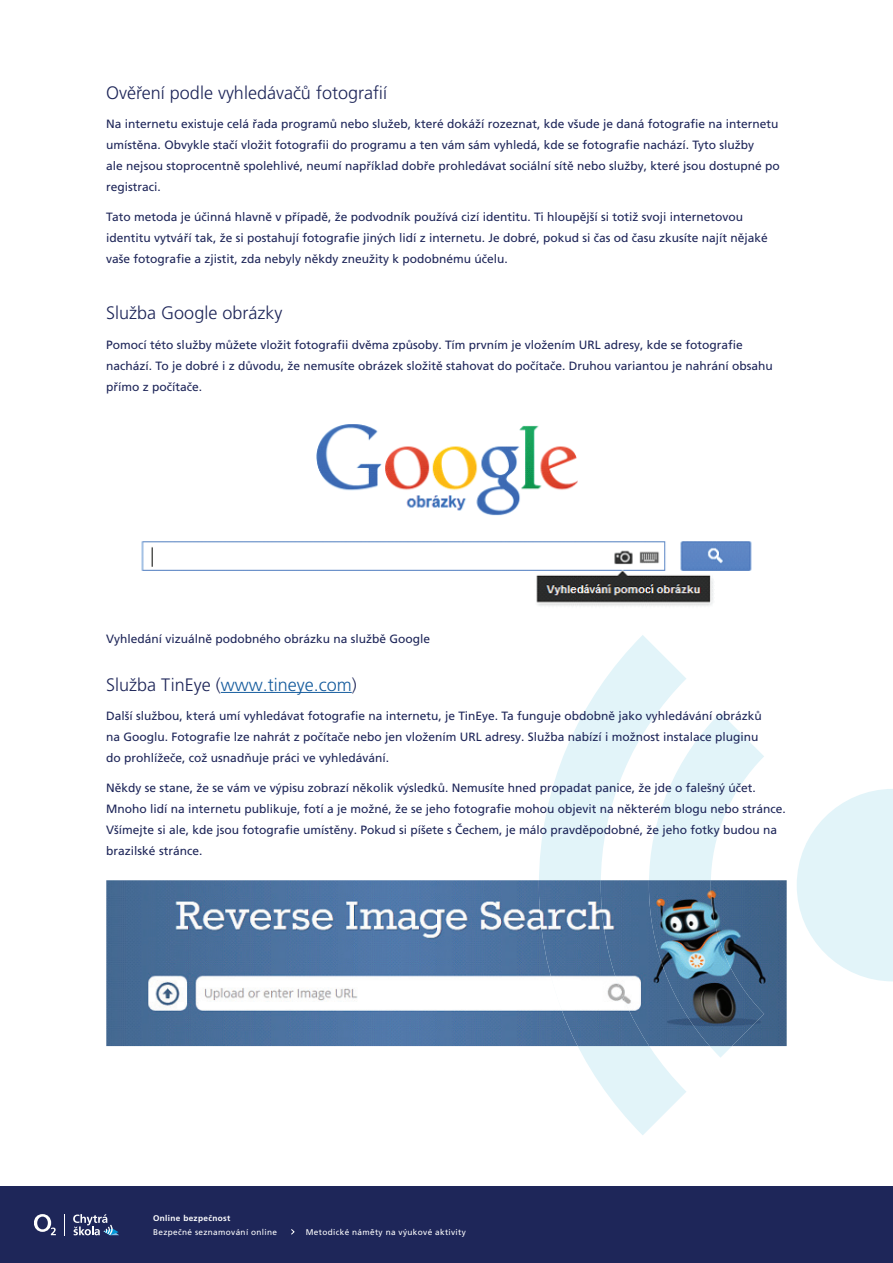
<style>
.page{position:relative;width:893px;height:1263px;background:#fff}
.page>*{position:absolute;margin:0;border:0;box-sizing:border-box;transform-origin:0 0}
.t1{font:300 18px "Frutiger LT Pro";color:#1e2659}
.t2{font:12px/21px "Frutiger LT Pro";color:#1e2659}
.t3{font:8.25px "Frutiger LT Pro";letter-spacing:.04em;color:#fff}
.t4{font:700 8.25px "Frutiger LT Pro";letter-spacing:.04em;color:#fff}
.s1{color:#175d9e}
</style>
<div class="page">
<svg style="left:797px;top:789px;width:96px;height:192px"></svg>
<svg style="left:539px;top:635px;width:147px;height:500px"></svg>
<svg style="left:649px;top:713px;width:115px;height:345px"></svg>
<div style="left:0;top:1186px;width:893px;height:77px;background:#1e2659"></div>
<svg style="left:291px;top:1229px;width:4px;height:6px"></svg>
<svg style="left:34px;top:1214px;width:22px;height:21px"></svg>
<svg style="left:73px;top:1214px;width:46px;height:21px"></svg>
<svg style="left:64px;top:1214px;width:1px;height:21px"></svg>
<hr style="left:221px;top:692px;width:131px;height:1px;background:#175d9e">
<img style="left:141px;top:424px;width:611px;height:182px">
<img style="left:106px;top:880px;width:681px;height:166px">
<img style="left:539px;top:880px;width:225px;height:166px">
<h1 class="t1" style="left:106px;top:82px;width:282px">Ověření podle vyhledávačů fotografií</h1>
<p class="t2" style="left:106px;top:113px;width:675px">Na internetu existuje celá řada programů nebo služeb, které dokáží rozeznat, kde všude je daná fotografie na internetu umístěna. Obvykle stačí vložit fotografii do programu a ten vám sám vyhledá, kde se fotografie nachází. Tyto služby<br>ale nejsou stoprocentně spolehlivé, neumí například dobře prohledávat sociální sítě nebo služby, které jsou dostupné po registraci.</p>
<p class="t2" style="left:106px;top:206px;width:663px">Tato metoda je účinná hlavně v případě, že podvodník používá cizí identitu. Ti hloupější si totiž svoji internetovou identitu vytváří tak, že si postahují fotografie jiných lidí z internetu. Je dobré, pokud si čas od času zkusíte najít nějaké vaše fotografie a zjistit, zda nebyly někdy zneužity k podobnému účelu.</p>
<h1 class="t1" style="left:106px;top:302px;width:178px">Služba Google obrázky</h1>
<p class="t2" style="left:106px;top:334px;width:668px">Pomocí této služby můžete vložit fotografii dvěma způsoby. Tím prvním je vložením URL adresy, kde se fotografie nachází. To je dobré i z důvodu, že nemusíte obrázek složitě stahovat do počítače. Druhou variantou je nahrání obsahu přímo z počítače.</p>
<p class="t2" style="left:106px;top:628px;width:325px">Vyhledání vizuálně podobného obrázku na službě Google</p>
<h1 class="t1" style="left:106px;top:674px;width:252px">Služba TinEye (<span class="s1">www.tineye.com</span>)</h1>
<p class="t2" style="left:106px;top:705px;width:657px">Další službou, která umí vyhledávat fotografie na internetu, je TinEye. Ta funguje obdobně jako vyhledávání obrázků na Googlu. Fotografie lze nahrát z počítače nebo jen vložením URL adresy. Služba nabízí i možnost instalace pluginu do prohlížeče, což usnadňuje práci ve vyhledávání.</p>
<p class="t2" style="left:106px;top:777px;width:681px">Někdy se stane, že se vám ve výpisu zobrazí několik výsledků. Nemusíte hned propadat panice, že jde o falešný účet.<br>Mnoho lidí na internetu publikuje, fotí a je možné, že se jeho fotografie mohou objevit na některém blogu nebo stránce.<br>Všímejte si ale, kde jsou fotografie umístěny. Pokud si píšete s Čechem, je málo pravděpodobné, že jeho fotky budou na brazilské stránce.</p>
<p class="t4" style="left:153px;top:1213px;width:79px">Online bezpečnost</p>
<p class="t3" style="left:153px;top:1227px;width:126px">Bezpečné seznamování online</p>
<p class="t3" style="left:306px;top:1227px;width:162px">Metodické náměty na výukové aktivity</p>
</div>
